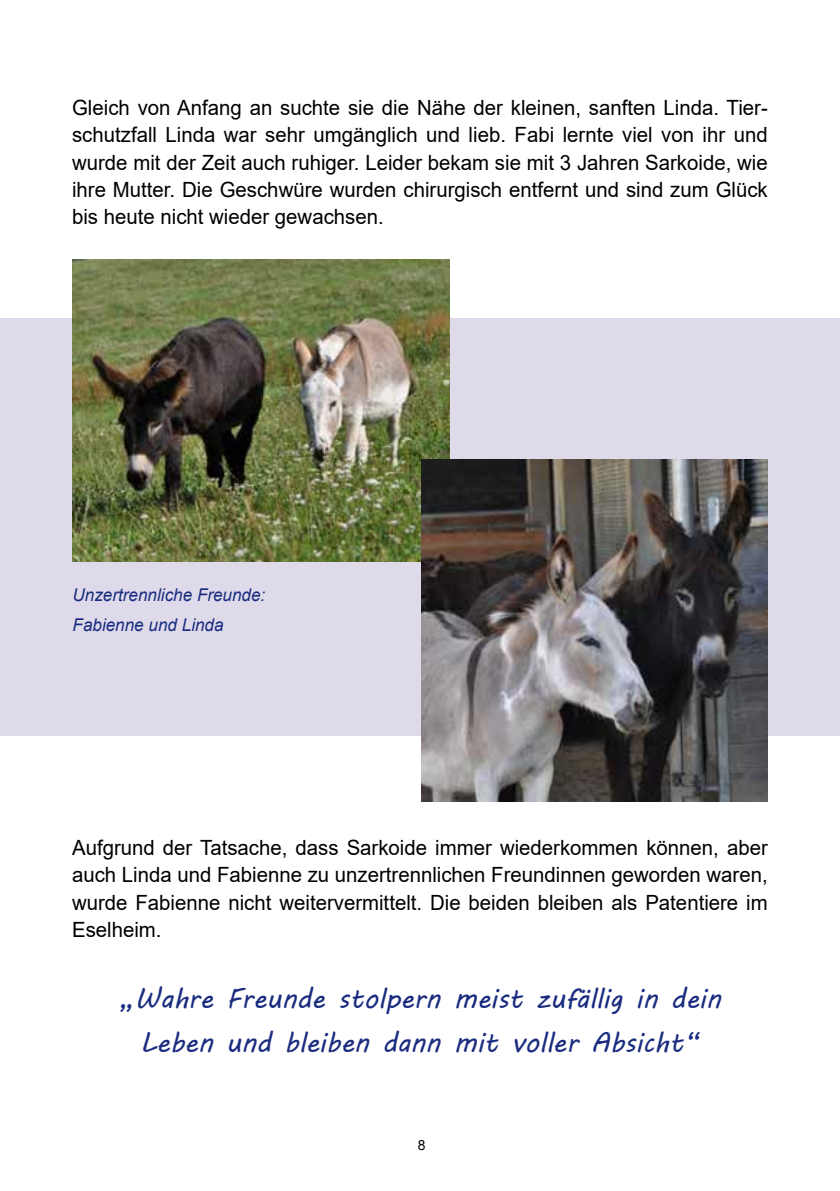
<style>
.page{position:relative;width:840px;height:1191px;background:#fff}
.page>*{position:absolute;margin:0;border:0;box-sizing:border-box;transform-origin:0 0}
.t1{font:28px/44px "MV Boli";color:#1a2c7f;text-align:center}
.t2{font:21px/27.4px "Arial";color:#000;text-align:justify}
.t3{font:italic 17.6px/30.2px "Arial";color:#1a2c7f}
.t4{font:14px "Arial";color:#000}
</style>
<div class="page">
<div style="left:0;top:318px;width:839px;height:418px;background:#dedaea"></div>
<img style="left:72px;top:259px;width:377px;height:302px">
<img style="left:421px;top:460px;width:346px;height:341px">
<p class="t2" style="left:72px;top:93px;width:697px">Gleich von Anfang an suchte sie die Nähe der kleinen, sanften Linda. Tier&shy;schutzfall Linda war sehr umgänglich und lieb. Fabi lernte viel von ihr und wurde mit der Zeit auch ruhiger. Leider bekam sie mit 3 Jahren Sarkoide, wie ihre Mutter. Die Geschwüre wurden chirurgisch entfernt und sind zum Glück bis heute nicht wieder gewachsen.</p>
<p class="t3" style="left:72px;top:580px;width:194px">Unzertrennliche Freunde:<br>Fabienne und Linda</p>
<p class="t2" style="left:72px;top:833px;width:696px">Aufgrund der Tatsache, dass Sarkoide immer wiederkommen können, aber auch Linda und Fabienne zu unzertrennlichen Freundinnen geworden waren, wurde Fabienne nicht weitervermittelt. Die beiden bleiben als Patentiere im Eselheim.</p>
<h1 class="t1" style="left:119px;top:976px;width:603px">„Wahre Freunde stolpern meist zufällig in dein<br>Leben und bleiben dann mit voller Absicht“</h1>
<p class="t4" style="left:417px;top:1135px;width:9px">8</p>
</div>
